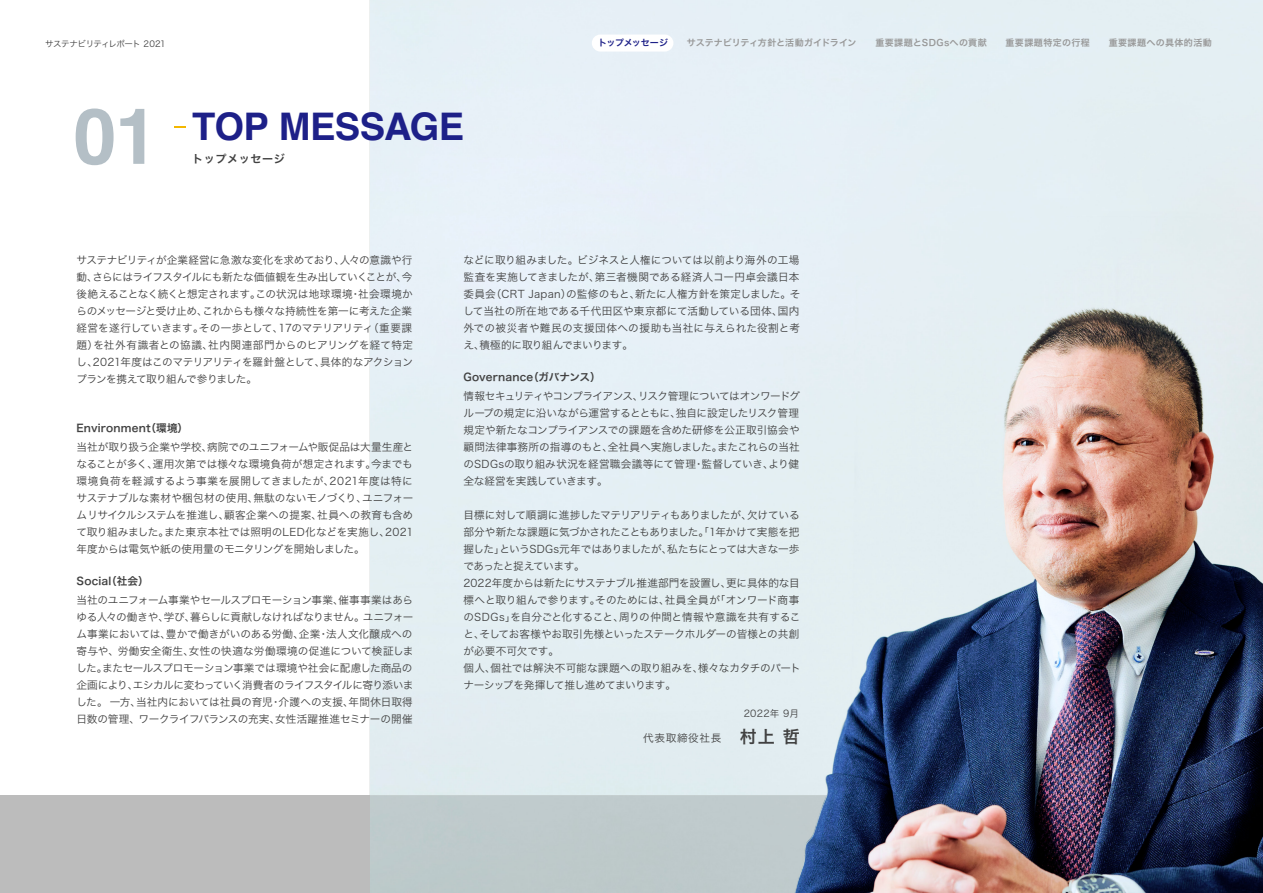
<style>
.page{position:relative;width:1263px;height:893px;background:#fff}
.page>*{position:absolute;margin:0;border:0;box-sizing:border-box;transform-origin:0 0}
.t1{font:700 77.55px "Helvetica";color:#b4bfc6}
.t2{font:700 38.1px "Helvetica";letter-spacing:-.015em;color:#1d2088}
.t3{font:11.1px "Hira Kaku Pro N W6";letter-spacing:.05em;color:#414141}
.t4{font:10.65px/17px "Hira Kaku Std N W3";letter-spacing:-.015em;color:#414141;text-align:justify}
.t5{font:10.65px "Hira Kaku Std N W6";letter-spacing:.015em;color:#414141}
.t6{font:10.65px "Hira Kaku Std N W3";letter-spacing:.065em;color:#414141}
.t7{font:9.6px "Hira Kaku Std N W3";letter-spacing:.025em;color:#414141}
.t8{font:9px "Hira Kaku Std N W6";letter-spacing:.02em;color:#989898}
.t9{font:8.55px "Hira Kaku Std N W3";letter-spacing:-.055em;color:#414141}
.s1{color:#1d2088}
.s2{font-family:"Hira Kaku Std N W6";font-size:16.95px}
</style>
<div class="page">
<img style="left:370px;top:0;width:893px;height:893px">
<div style="left:0;top:795px;width:370px;height:98px;background:#bcbcbc"></div>
<div style="left:370px;top:795px;width:457px;height:98px;background:#becacb"></div>
<div style="left:592px;top:35px;width:81px;height:17px;background:#fff;border-radius:9px"></div>
<p class="t9" style="left:45px;top:38px;width:122px">サステナビリティレポート 2021</p>
<p class="t8" style="left:598px;top:36px;width:615px"><span class="s1">トップメッセージ</span>　　サステナビリティ方針と活動ガイドライン　　重要課題とSDGsへの貢献　　重要課題特定の行程　　重要課題への具体的活動</p>
<h1 class="t1" style="left:73px;top:89px;width:86px">01</h1>
<h2 class="t2" style="left:192px;top:103px;width:274px">TOP MESSAGE</h2>
<p class="t3" style="left:192px;top:149px;width:94px">トップメッセージ</p>
<p class="t4" style="left:77px;top:251px;width:338px">サステナビリティが企業経営に急激な変化を求めており、人々の意識や行動、さらにはライフスタイルにも新たな価値観を生み出していくことが、今後絶えることなく続くと想定されます。この状況は地球環境・社会環境からのメッセージと受け止め、これからも様々な持続性を第一に考えた企業経営を遂行していきます。その一歩として、17のマテリアリティ（重要課題）を社外有識者との協議、社内関連部門からのヒアリングを経て特定し、2021年度はこのマテリアリティを羅針盤として、具体的なアクションプランを携えて取り組んで参りました。</p>
<p class="t5" style="left:77px;top:419px;width:113px">Environment（環境）</p>
<p class="t4" style="left:77px;top:438px;width:338px">当社が取り扱う企業や学校、病院でのユニフォームや販促品は大量生産となることが多く、運用次第では様々な環境負荷が想定されます。今までも環境負荷を軽減するよう事業を展開してきましたが、2021年度は特にサステナブルな素材や梱包材の使用、無駄のないモノづくり、ユニフォームリサイクルシステムを推進し、顧客企業への提案、社員への教育も含めて取り組みました。また東京本社では照明のLED化などを実施し、2021年度からは電気や紙の使用量のモニタリングを開始しました。</p>
<p class="t5" style="left:77px;top:572px;width:74px">Social（社会）</p>
<p class="t4" style="left:77px;top:591px;width:338px">当社のユニフォーム事業やセールスプロモーション事業、催事事業はあらゆる人々の働きや、学び、暮らしに貢献しなければなりません。ユニフォーム事業においては、豊かで働きがいのある労働、企業・法人文化醸成への寄与や、労働安全衛生、女性の快適な労働環境の促進について検証しました。またセールスプロモーション事業では環境や社会に配慮した商品の企画により、エシカルに変わっていく消費者のライフスタイルに寄り添いました。 一方、当社内においては社員の育児・介護への支援、年間休日取得日数の管理、ワークライフバランスの充実、女性活躍推進セミナーの開催</p>
<p class="t4" style="left:463px;top:251px;width:338px">などに取り組みました。ビジネスと人権については以前より海外の工場監査を実施してきましたが、第三者機関である経済人コー円卓会議日本委員会（CRT Japan）の監修のもと、新たに人権方針を策定しました。そして当社の所在地である千代田区や東京都にて活動している団体、国内外での被災者や難民の支援団体への援助も当社に与えられた役割と考え、積極的に取り組んでまいります。</p>
<p class="t5" style="left:463px;top:368px;width:139px">Governance（ガバナンス）</p>
<p class="t4" style="left:463px;top:387px;width:338px">情報セキュリティやコンプライアンス、リスク管理についてはオンワードグループの規定に沿いながら運営するとともに、独自に設定したリスク管理規定や新たなコンプライアンスでの課題を含めた研修を公正取引協会や顧問法律事務所の指導のもと、全社員へ実施しました。またこれらの当社のSDGsの取り組み状況を経営職会議等にて管理・監督していき、より健全な経営を実践していきます。</p>
<p class="t4" style="left:463px;top:506px;width:339px;text-align:left">目標に対して順調に進捗したマテリアリティもありましたが、欠けている部分や新たな課題に気づかされたこともありました。「1年かけて実態を把握した」というSDGs元年ではありましたが、私たちにとっては大きな一歩であったと捉えています。<br>2022年度からは新たにサステナブル推進部門を設置し、更に具体的な目標へと取り組んで参ります。そのためには、社員全員が「オンワード商事のSDGs」を自分ごと化すること、周りの仲間と情報や意識を共有すること、そしてお客様やお取引先様といったステークホルダーの皆様との共創が必要不可欠です。<br>個人、個社では解決不可能な課題への取り組みを、様々なカタチのパートナーシップを発揮して推し進めてまいります。</p>
<p class="t7" style="left:744px;top:706px;width:57px">2022年 9月</p>
<p class="t6" style="left:643px;top:730px;width:158px">代表取締役社長 <span class="s2">村上 哲</span></p>
</div>
